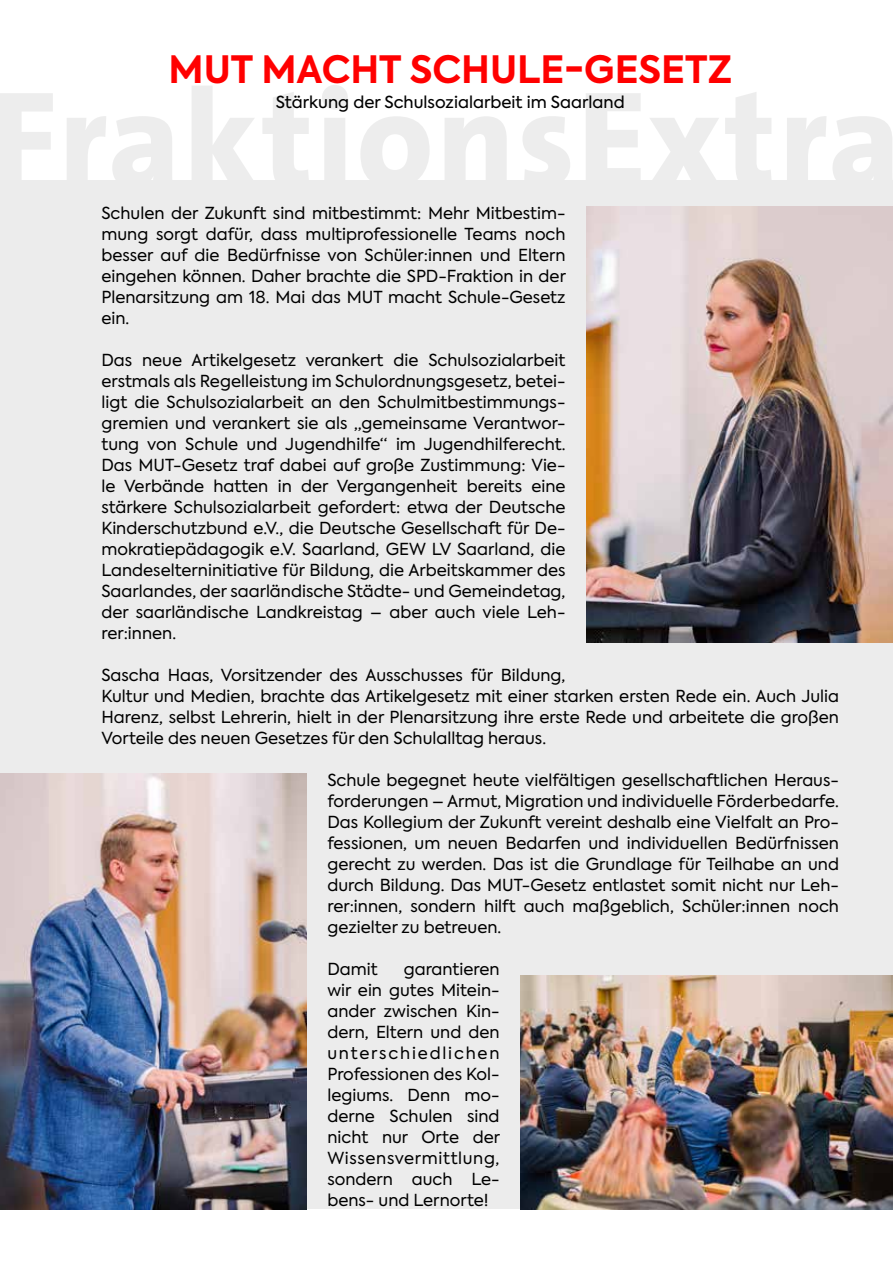
<style>
.page{position:relative;width:893px;height:1263px;background:#fff}
.page>*{position:absolute;margin:0;border:0;box-sizing:border-box;transform-origin:0 0}
.t1{font:700 37.5px "Axiforma";color:#f00}
.t2{font:16.5px/21px "Axiforma";color:#000;text-align:justify}
.t3{font:16.5px "Axiforma";color:#000}
</style>
<div class="page">
<svg style="left:0;top:85px;width:893px;height:96px"></svg>
<div style="left:0;top:181px;width:893px;height:1028px;background:#ececec"></div>
<img style="left:587px;top:206px;width:306px;height:436px">
<img style="left:521px;top:976px;width:372px;height:234px">
<img style="left:0;top:774px;width:306px;height:436px">
<h1 class="t1" style="left:168px;top:44px;width:565px">MUT MACHT SCHULE-GESETZ</h1>
<p class="t3" style="left:276px;top:92px;width:350px">Stärkung der Schulsozialarbeit im Saarland</p>
<p class="t2" style="left:101px;top:203px;width:466px">Schulen der Zukunft sind mitbestimmt: Mehr Mitbestim&shy;mung sorgt dafür, dass multiprofessionelle Teams noch besser auf die Bedürfnisse von Schüler:innen und Eltern eingehen können. Daher brachte die SPD-Fraktion in der Plenarsitzung am 18. Mai das MUT macht Schule-Gesetz ein.</p>
<p class="t2" style="left:101px;top:350px;width:466px">Das neue Artikelgesetz verankert die Schulsozialarbeit erstmals als Regelleistung im Schulordnungsgesetz, betei&shy;ligt die Schulsozialarbeit an den Schulmitbestimmungs&shy;gremien und verankert sie als „gemeinsame Verantwor&shy;tung von Schule und Jugendhilfe“ im Jugendhilferecht.<br>Das MUT-Gesetz traf dabei auf große Zustimmung: Vie&shy;le Verbände hatten in der Vergangenheit bereits eine stärkere Schulsozialarbeit gefordert: etwa der Deutsche Kinderschutzbund e.V., die Deutsche Gesellschaft für De&shy;mokratiepädagogik e.V. Saarland, GEW LV Saarland, die Landeselterninitiative für Bildung, die Arbeitskammer des Saarlandes, der saarländische Städte- und Gemeindetag, der saarländische Landkreistag – aber auch viele Leh&shy;rer:innen.</p>
<p class="t2" style="left:101px;top:665px;width:739px;text-align:left">Sascha Haas, Vorsitzender des Ausschusses für Bildung,<br>Kultur und Medien, brachte das Artikelgesetz mit einer starken ersten Rede ein. Auch Julia Harenz, selbst Lehrerin, hielt in der Plenarsitzung ihre erste Rede und arbeitete die großen Vorteile des neuen Gesetzes für den Schulalltag heraus.</p>
<p class="t2" style="left:327px;top:770px;width:513px">Schule begegnet heute vielfältigen gesellschaftlichen Heraus&shy;forderungen – Armut, Migration und individuelle Förderbedarfe.<br>Das Kollegium der Zukunft vereint deshalb eine Vielfalt an Pro&shy;fessionen, um neuen Bedarfen und individuellen Bedürfnissen gerecht zu werden. Das ist die Grundlage für Teilhabe an und durch Bildung. Das MUT-Gesetz entlastet somit nicht nur Leh&shy;rer:innen, sondern hilft auch maßgeblich, Schüler:innen noch gezielter zu betreuen.</p>
<p class="t2" style="left:327px;top:959px;width:52px">Damit</p>
<p class="t2" style="left:327px;top:959px;width:174px;text-indent:76px">garantieren wir ein gutes Mitein&shy;ander zwischen Kin&shy;dern, Eltern und den unterschiedlichen Professionen des Kol&shy;legiums. Denn mo&shy;derne Schulen sind nicht nur Orte der Wissensvermittlung, sondern auch Le&shy;bens- und Lernorte!</p>
</div>
